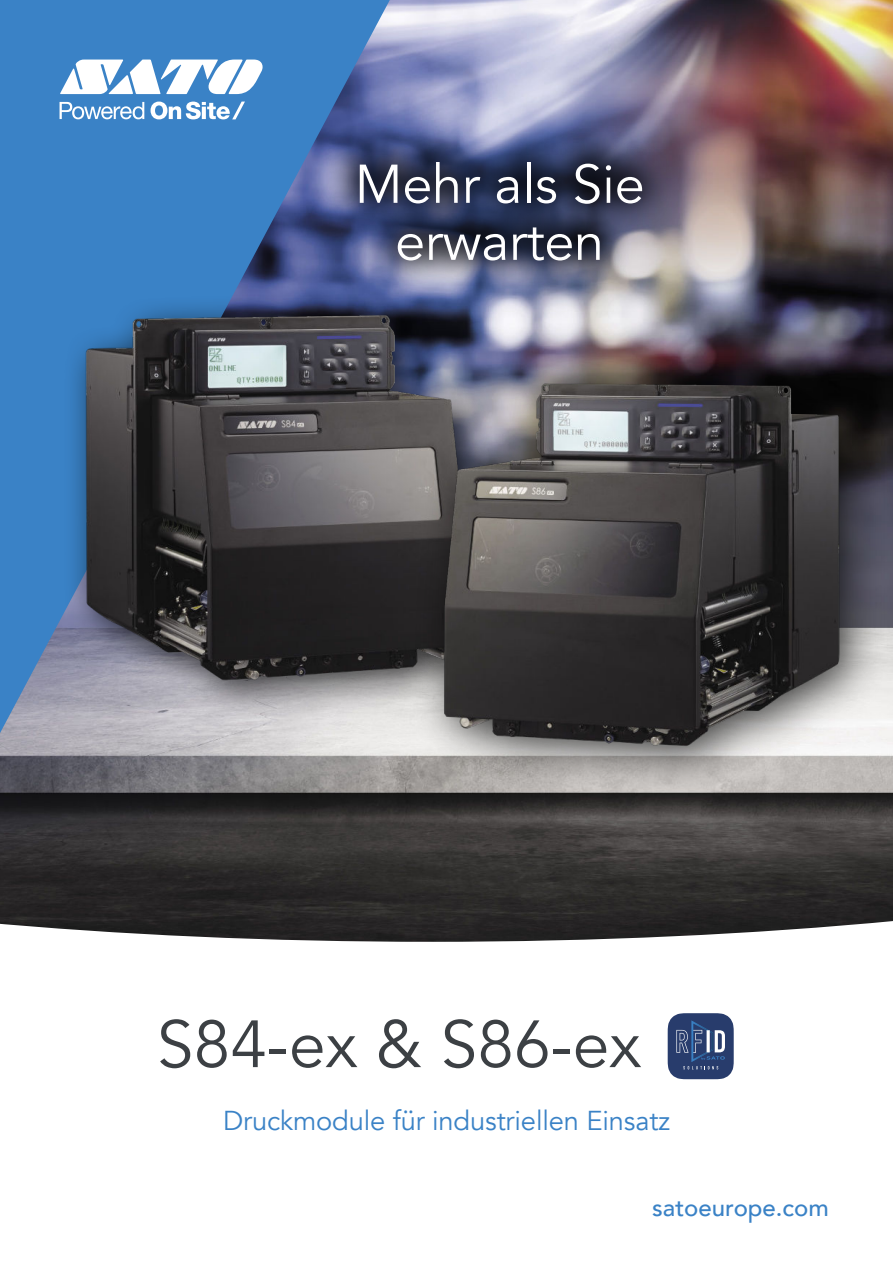
<style>
.page{position:relative;width:893px;height:1263px;background:#fff}
.page>*{position:absolute;margin:0;border:0;box-sizing:border-box;transform-origin:0 0}
.t1{font:66px "Avenir";color:#3c4044}
.t2{font:54px/57px "Avenir";letter-spacing:-.005em;color:#fff;text-align:center}
.t3{font:27.3px "Avenir";letter-spacing:-.005em;color:#3a82c6}
.t4{font:500 24px "Avenir";color:#3a82c6}
</style>
<div class="page">
<img style="left:0;top:0;width:893px;height:921px">
<svg style="left:0;top:0;width:390px;height:733px;background:#4582c1"></svg>
<svg style="left:0;top:921px;width:893px;height:159px"></svg>
<svg style="left:60px;top:102px;width:84px;height:17px"></svg>
<svg style="left:151px;top:102px;width:94px;height:17px"></svg>
<svg style="left:60px;top:60px;width:203px;height:34px"></svg>
<div style="left:63px;top:293px;width:443px;height:426px;background:#000;opacity:.75"></div>
<img style="left:81px;top:296px;width:392px;height:397px">
<div style="left:413px;top:352px;width:475px;height:441px;background:#000;opacity:.75"></div>
<img style="left:417px;top:362px;width:446px;height:395px">
<svg style="left:668px;top:1013px;width:66px;height:66px;background:#445782"></svg>
<div style="left:325px;top:125px;width:348px;height:163px;background:#000;opacity:.75"></div>
<h2 class="t2" style="left:355px;top:156px;width:292px">Mehr als Sie erwarten</h2>
<h1 class="t1" style="left:157px;top:1006px;width:486px">S84-ex &amp; S86-ex</h1>
<p class="t3" style="left:223px;top:1104px;width:448px">Druckmodule für industriellen Einsatz</p>
<p class="t4" style="left:652px;top:1197px;width:178px">satoeurope.com</p>
</div>
